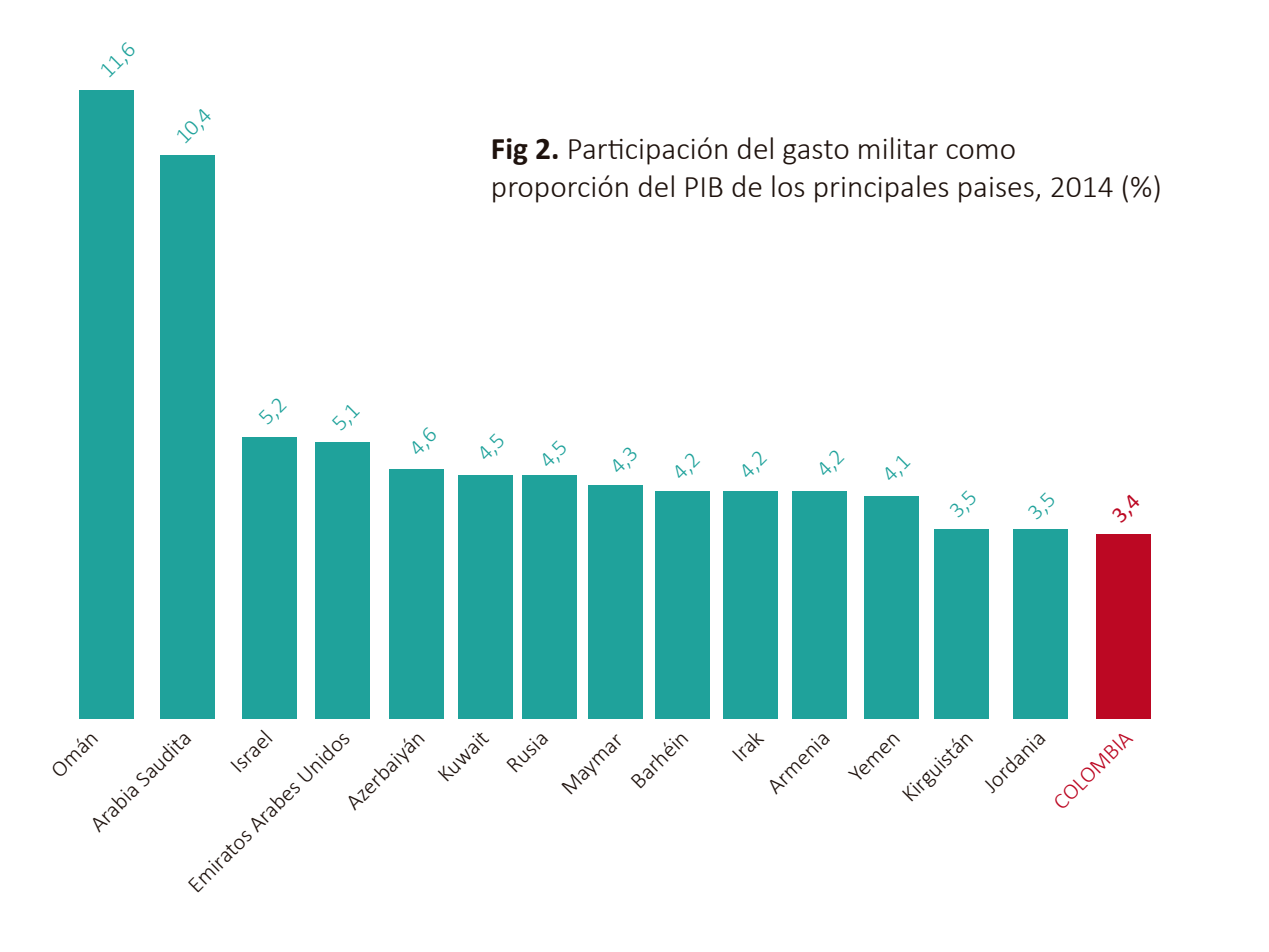
<style>
.page{position:relative;width:1269px;height:952px;background:#fff}
.page>*{position:absolute;margin:0;border:0;box-sizing:border-box;transform-origin:0 0}
.t1{font:300 31.5px/37.8px "Calibri";color:#1e120d}
.t2{font:300 22.95px/45.2px "Calibri";color:#1e120d}
.t3{font:300 22.95px "Calibri";color:#1fa29b}
.t4{font:300 22.95px "Calibri";color:#bc0823}
.s1{font-weight:700}
</style>
<div class="page">
<div style="left:80px;top:90px;width:54px;height:629px;background:#1fa29b"></div>
<div style="left:161px;top:155px;width:54px;height:564px;background:#1fa29b"></div>
<div style="left:242px;top:437px;width:55px;height:282px;background:#1fa29b"></div>
<div style="left:316px;top:442px;width:54px;height:277px;background:#1fa29b"></div>
<div style="left:390px;top:469px;width:54px;height:250px;background:#1fa29b"></div>
<div style="left:459px;top:475px;width:54px;height:244px;background:#1fa29b"></div>
<div style="left:522px;top:475px;width:54px;height:244px;background:#1fa29b"></div>
<div style="left:655px;top:491px;width:55px;height:228px;background:#1fa29b"></div>
<div style="left:723px;top:491px;width:54px;height:228px;background:#1fa29b"></div>
<div style="left:589px;top:486px;width:54px;height:233px;background:#1fa29b"></div>
<div style="left:793px;top:491px;width:54px;height:228px;background:#1fa29b"></div>
<div style="left:935px;top:529px;width:54px;height:190px;background:#1fa29b"></div>
<div style="left:1013px;top:529px;width:55px;height:190px;background:#1fa29b"></div>
<div style="left:1096px;top:534px;width:55px;height:185px;background:#bc0823"></div>
<div style="left:865px;top:497px;width:54px;height:222px;background:#1fa29b"></div>
<p class="t3" style="left:93px;top:64px;width:42px;rotate:-45deg">11,6</p>
<p class="t3" style="left:169px;top:130px;width:42px;rotate:-45deg">10,4</p>
<h1 class="t1" style="left:491px;top:129px;width:672px"><span class="s1">Fig 2.</span> Participación del gasto militar como proporción del PIB de los principales paises, 2014 (%)</h1>
<p class="t2" style="left:393px;top:730px;width:64px;text-indent:-84px;rotate:-45deg">Azerbaiyán<br>Kuwait</p>
<p class="t2" style="left:494px;top:752px;width:50px;rotate:-45deg">Rusia</p>
<p class="t2" style="left:618px;top:768px;width:73px;rotate:-45deg">Barhéin</p>
<p class="t2" style="left:719px;top:742px;width:35px;rotate:-45deg">Irak</p>
<p class="t2" style="left:549px;top:774px;width:78px;rotate:-45deg">Maymar</p>
<p class="t2" style="left:800px;top:725px;width:63px;line-height:49.7px;text-indent:-66px;rotate:-45deg">Armenia<br>Yemen</p>
<p class="t2" style="left:889px;top:782px;width:92px;rotate:-45deg">Kirguistán</p>
<p class="t2" style="left:971px;top:772px;width:79px;rotate:-45deg">Jordania</p>
<p class="t4" style="left:1047px;top:795px;width:103px;rotate:-45deg">COLOMBIA</p>
<p class="t2" style="left:78px;top:811px;width:134px;rotate:-45deg">Arabia Saudita</p>
<p class="t2" style="left:218px;top:752px;width:51px;rotate:-45deg">Israel</p>
<p class="t2" style="left:175px;top:872px;width:220px;rotate:-45deg">Emiratos Arabes Unidos</p>
<p class="t2" style="left:38px;top:757px;width:57px;rotate:-45deg">Omán</p>
</div>
